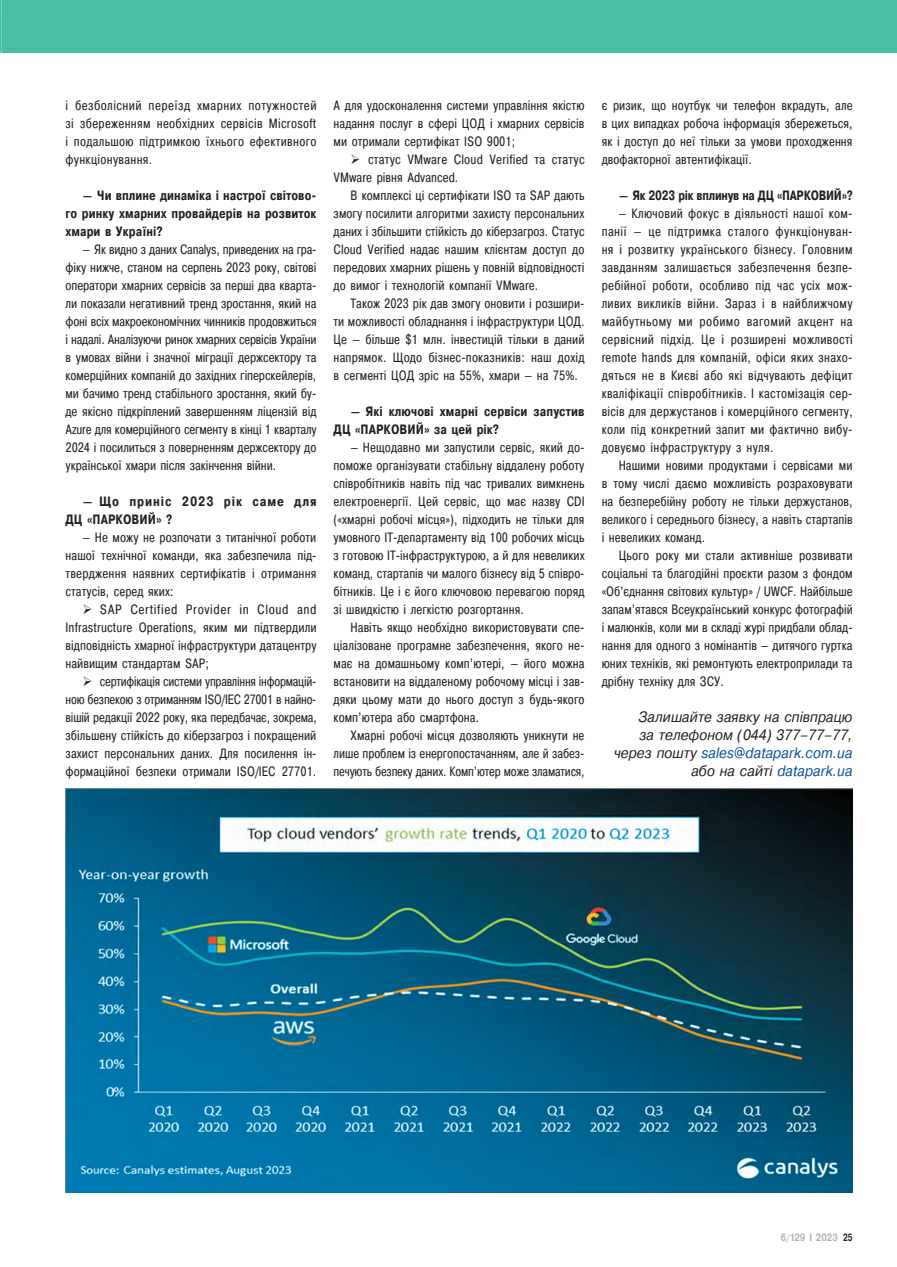
<style>
.page{position:relative;width:897px;height:1267px;background:#fff}
.page>*{position:absolute;margin:0;border:0;box-sizing:border-box;transform-origin:0 0}
.Автор_СиБ_GREP{font:italic 15px "Pragmatica";letter-spacing:.005em;color:#231f20;scale:.9 1}
.Автор_СиБ_GREP-2{font:italic 15px "Pragmatica";letter-spacing:.005em;color:#0d4da1;scale:.9 1}
.Текст_рекл_Rediz{font:13.5px/18px "Pragmatica Cond";letter-spacing:.005em;color:#231f20;text-align:justify;scale:.94 1}
.Текст_рекл_Rediz-2{font:13.5px/18px "Pragmatica Cond";letter-spacing:.005em;color:#231f20;text-align:justify;scale:.93 1}
.Текст_рекл_Rediz-3{font:13.5px/18px "Pragmatica Cond";letter-spacing:.005em;color:#231f20;text-align:justify;scale:.95 1}
.Текст_рекл_Rediz-4{font:13.5px/18px "Pragmatica Cond";letter-spacing:.005em;color:#231f20;text-align:justify;scale:.91 1}
.Текст_рекл_Rediz-5{font:13.5px/18px "Pragmatica Cond";letter-spacing:.005em;color:#231f20;text-align:justify}
.Текст_рекл_Rediz-6{font:700 13.5px/18px "Pragmatica Cond";letter-spacing:.005em;color:#231f20;text-align:justify;scale:.94 1}
.Текст_рекл_Rediz-7{font:700 13.5px/18px "Pragmatica Cond";letter-spacing:.065em;color:#231f20}
.Текст_рекл_Rediz-8{font:700 13.5px "Pragmatica Cond";letter-spacing:-.02em;color:#231f20;scale:.91 1}
.Нижний_колонтитул_R{font:700 10.5px "Pragmatica";color:#b2b3b7;scale:.8 1}
.Номер_стр_R{font:700 10.5px "Pragmatica";color:#231f20;scale:.7 1}
.s1{color:#231f20}
</style>
<div class="page">
<div style="left:2px;top:0;width:894px;height:53px;background:#46bfa5"></div>
<img style="left:66px;top:788px;width:786px;height:404px">
<svg style="left:0;top:0;width:2px;height:53px"></svg>
<p class="Текст_рекл_Rediz-3" style="left:66px;top:96px;width:266px">і безболісний переїзд хмарних потужностей зі збереженням необхідних сервісів Microsoft і подальшою підтримкою їхнього ефективного функціонування.</p>
<p class="Текст_рекл_Rediz-6" style="left:66px;top:187px;width:268px;text-indent:17px">— Чи вплине динаміка і настрої світово&shy;го ринку хмарних провайдерів на розвиток хмари в Україні?</p>
<p class="Текст_рекл_Rediz-2" style="left:66px;top:240px;width:271px;text-indent:17px">— Як видно з даних Canalys, приведених на гра‑ фіку нижче, станом на серпень 2023 року, світові оператори хмарних сервісів за перші два кварта‑ ли показали негативний тренд зростання, який на фоні всіх макроекономічних чинників продовжиться і надалі. Аналізуючи ринок хмарних сервісів України в умовах війни і значної міграції держсектору та комерційних компаній до західних гіперскейлерів, ми бачимо тренд стабільного зростання, який бу‑ де якісно підкріплений завершенням ліцензій від Azure для комерційного сегменту в кінці 1 кварталу 2024 і посилиться з поверненням держсектору до української хмари після закінчення війни.</p>
<p class="Текст_рекл_Rediz-7" style="left:66px;top:493px;width:252px;text-indent:17px">— Що приніс 2023 рік саме для<br>ДЦ «ПАРКОВИЙ» ?</p>
<p class="Текст_рекл_Rediz" style="left:66px;top:528px;width:268px;text-indent:17px">— Не можу не розпочати з титанічної роботи нашої технічної команди, яка забезпечила під‑ твердження наявних сертифікатів і отримання статусів, серед яких:</p>
<p class="Текст_рекл_Rediz-5" style="left:66px;top:600px;width:253px;text-indent:34px">SAP Certified Provider in Cloud and Infrastructure Operations, яким ми підтвердили відповідність хмарної інфраструктури датацентру найвищим стандартам SAP;</p>
<p class="Текст_рекл_Rediz-4" style="left:66px;top:672px;width:277px;text-indent:34px">сертифікація системи управління інформацій‑ ною безпекою з отриманням ISO/IEC 27001 в найно‑ вішій редакції 2022 року, яка передбачає, зокрема, збільшену стійкість до кіберзагроз і покращений захист персональних даних. Для посилення ін‑ формаційної безпеки отримали ISO/IEC 27701.</p>
<p class="Текст_рекл_Rediz" style="left:333px;top:96px;width:268px">А для удосконалення системи управління якістю надання послуг в сфері ЦОД і хмарних сервісів ми отримали сертифікат ISO 9001;</p>
<p class="Текст_рекл_Rediz-3" style="left:333px;top:150px;width:266px;text-indent:34px">статус VMware Cloud Verified та статус<br>VMware рівня Advanced.</p>
<p class="Текст_рекл_Rediz" style="left:333px;top:186px;width:268px;text-indent:17px">В комплексі ці сертифікати ISO та SAP дають змогу посилити алгоритми захисту персональних даних і збільшити стійкість до кіберзагроз. Статус Cloud Verified надає нашим клієнтам доступ до передових хмарних рішень у повній відповідності до вимог і технологій компанії VMware.</p>
<p class="Текст_рекл_Rediz" style="left:333px;top:294px;width:268px;text-indent:17px">Також 2023 рік дав змогу оновити і розшири‑ ти можливості обладнання і інфраструктури ЦОД.<br>Це — більше $1 млн. інвестицій тільки в даний напрямок. Щодо бізнес-показників: наш дохід в сегменті ЦОД зріс на 55%, хмари — на 75%.</p>
<p class="Текст_рекл_Rediz-6" style="left:333px;top:403px;width:268px;text-indent:17px">— Які ключові хмарні сервіси запустив<br>ДЦ «ПАРКОВИЙ» за цей рік?</p>
<p class="Текст_рекл_Rediz" style="left:333px;top:438px;width:268px;text-indent:17px">— Нещодавно ми запустили сервіс, який до‑ поможе організувати стабільну віддалену роботу співробітників навіть під час тривалих вимкнень електроенергії. Цей сервіс, що має назву CDI («хмарні робочі місця»), підходить не тільки для умовного ІТ‑департаменту від 100 робочих місць з готовою ІТ‑інфраструктурою, а й для невеликих команд, стартапів чи малого бізнесу від 5 співро‑ бітників. Це і є його ключовою перевагою поряд зі швидкістю і легкістю розгортання.</p>
<p class="Текст_рекл_Rediz" style="left:333px;top:618px;width:268px;text-indent:17px">Навіть якщо необхідно використовувати спе‑ ціалізоване програмне забезпечення, якого не‑ має на домашньому комп’ютері, — його можна встановити на віддаленому робочому місці і зав‑ дяки цьому мати до нього доступ з будь-якого комп’ютера або смартфона.</p>
<p class="Текст_рекл_Rediz" style="left:333px;top:726px;width:268px;text-indent:17px">Хмарні робочі місця дозволяють уникнути не лише проблем із енергопостачанням, але й забез‑ печують безпеку даних. Комп’ютер може зламатися,</p>
<p class="Текст_рекл_Rediz" style="left:601px;top:96px;width:268px">є ризик, що ноутбук чи телефон вкрадуть, але в цих випадках робоча інформація збережеться, як і доступ до неї тільки за умови проходження двофакторної автентифікації.</p>
<p class="Текст_рекл_Rediz-8" style="left:618px;top:187px;width:259px">— Як 2023 рік вплинув на ДЦ «ПАРКОВИЙ»?</p>
<p class="Текст_рекл_Rediz" style="left:601px;top:204px;width:269px;text-indent:17px">— Ключовий фокус в діяльності нашої ком‑ панії — це підтримка сталого функціонуван‑ ня і розвитку українського бізнесу. Головним завданням залишається забезпечення безпе‑ ребійної роботи, особливо під час усіх мож‑ ливих викликів війни. Зараз і в найближчому майбутньому ми робимо вагомий акцент на сервісний підхід. Це і розширені можливості remote hands для компаній, офіси яких знахо‑ дяться не в Києві або які відчувають дефіцит кваліфікації співробітників. І кастомізація сер‑ вісів для держустанов і комерційного сегменту, коли під конкретний запит ми фактично вибу‑ довуємо інфраструктуру з нуля.</p>
<p class="Текст_рекл_Rediz" style="left:601px;top:456px;width:269px;text-indent:17px">Нашими новими продуктами і сервісами ми в тому числі даємо можливість розраховувати на безперебійну роботу не тільки держустанов, великого і середнього бізнесу, а навіть стартапів і невеликих команд.</p>
<p class="Текст_рекл_Rediz-3" style="left:601px;top:546px;width:266px;text-indent:17px">Цього року ми стали активніше розвивати соціальні та благодійні проєкти разом з фондом «Об’єднання світових культур» / UWCF. Найбільше запам’ятався Всеукраїнський конкурс фотографій і малюнків, коли ми в складі журі придбали облад‑ нання для одного з номінантів — дитячого гуртка юних техніків, які ремонтують електроприлади та дрібну техніку для ЗСУ.</p>
<p class="Автор_СиБ_GREP" style="left:638px;top:707px;width:239px">Залишайте заявку на співпрацю</p>
<p class="Автор_СиБ_GREP" style="left:639px;top:725px;width:238px">за телефоном (044) 377–77–77,</p>
<p class="Автор_СиБ_GREP-2" style="left:614px;top:743px;width:266px"><span class="s1">через пошту</span> sales@datapark.com.ua</p>
<p class="Автор_СиБ_GREP-2" style="left:691px;top:761px;width:181px"><span class="s1">або на сайті</span> datapark.ua</p>
<p class="Нижний_колонтитул_R" style="left:780px;top:1230px;width:73px">6/129 I 2023</p>
<p class="Номер_стр_R" style="left:843px;top:1230px;width:15px">25</p>
</div>
